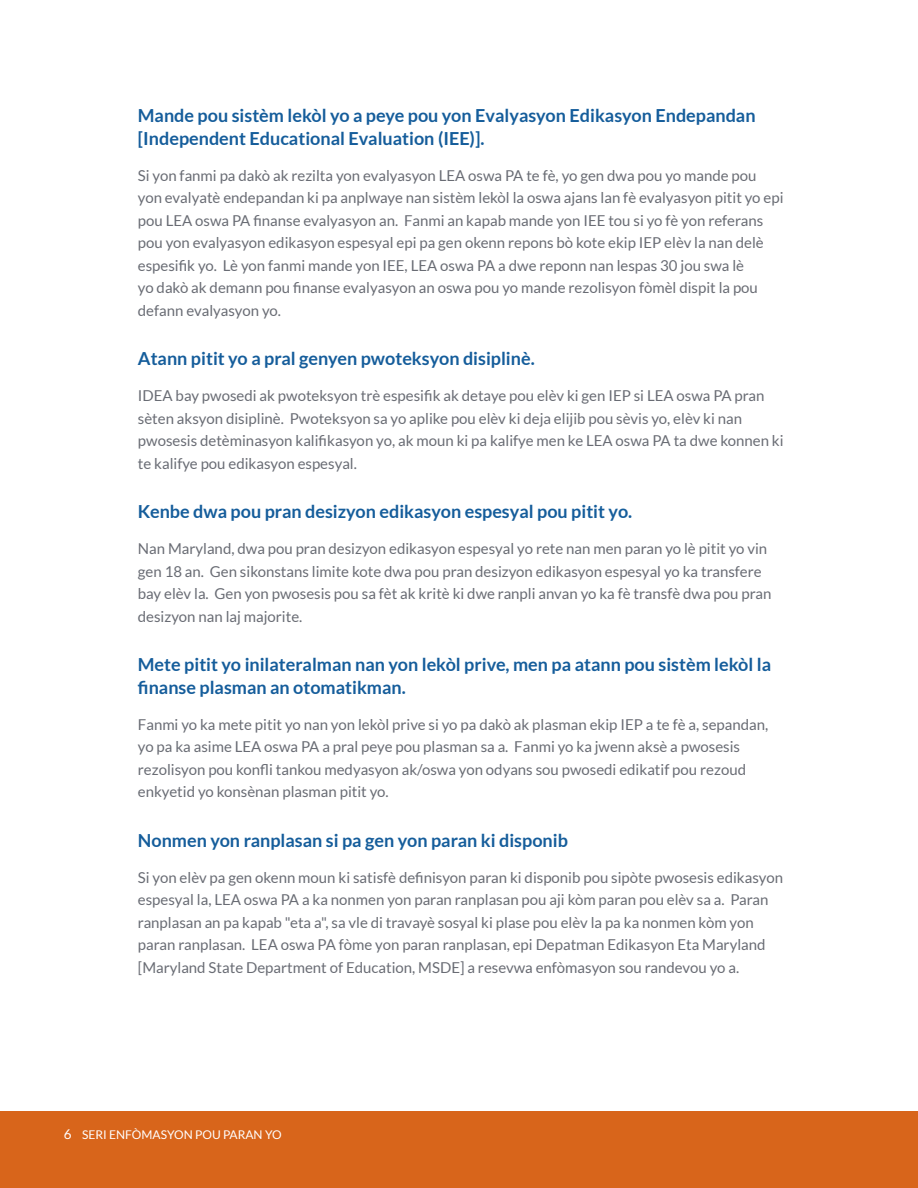
<style>
.page{position:relative;width:918px;height:1188px;background:#fff}
.page>*{position:absolute;margin:0;border:0;box-sizing:border-box;transform-origin:0 0}
.t1{font:700 18px/22.5px "Lato";color:#155d9b}
.Body_Text_Main{font:15px/22.5px "Lato";color:#696c74}
.Folio_left{font:12px "Lato";color:#fff}
.s1{font-size:13.5px}
</style>
<div class="page">
<div style="left:0;top:1112px;width:918px;height:76px;background:#d8651b"></div>
<h3 class="t1" style="left:138px;top:104px;width:619px">Mande pou sistèm lekòl yo a peye pou yon Evalyasyon Edikasyon Endepandan [Independent Educational Evaluation (IEE)].</h3>
<p class="Body_Text_Main" style="left:138px;top:164px;width:647px">Si yon fanmi pa dakò ak rezilta yon evalyasyon LEA oswa PA te fè, yo gen dwa pou yo mande pou yon evalyatè endepandan ki pa anplwaye nan sistèm lekòl la oswa ajans lan fè evalyasyon pitit yo epi pou LEA oswa PA finanse evalyasyon an. Fanmi an kapab mande yon IEE tou si yo fè yon referans pou yon evalyasyon edikasyon espesyal epi pa gen okenn repons bò kote ekip IEP elèv la nan delè espesifik yo. Lè yon fanmi mande yon IEE, LEA oswa PA a dwe reponn nan lespas 30 jou swa lè<br>yo dakò ak demann pou finanse evalyasyon an oswa pou yo mande rezolisyon fòmèl dispit la pou defann evalyasyon yo.</p>
<h3 class="t1" style="left:138px;top:347px;width:398px">Atann pitit yo a pral genyen pwoteksyon disiplinè.</h3>
<p class="Body_Text_Main" style="left:138px;top:385px;width:647px">IDEA bay pwosedi ak pwoteksyon trè espesifik ak detaye pou elèv ki gen IEP si LEA oswa PA pran sèten aksyon disiplinè. Pwoteksyon sa yo aplike pou elèv ki deja elijib pou sèvis yo, elèv ki nan pwosesis detèminasyon kalifikasyon yo, ak moun ki pa kalifye men ke LEA oswa PA ta dwe konnen ki te kalifye pou edikasyon espesyal.</p>
<h3 class="t1" style="left:138px;top:500px;width:496px">Kenbe dwa pou pran desizyon edikasyon espesyal pou pitit yo.</h3>
<p class="Body_Text_Main" style="left:138px;top:538px;width:635px">Nan Maryland, dwa pou pran desizyon edikasyon espesyal yo rete nan men paran yo lè pitit yo vin gen 18 an. Gen sikonstans limite kote dwa pou pran desizyon edikasyon espesyal yo ka transfere bay elèv la. Gen yon pwosesis pou sa fèt ak kritè ki dwe ranpli anvan yo ka fè transfè dwa pou pran desizyon nan laj majorite.</p>
<h3 class="t1" style="left:138px;top:653px;width:635px">Mete pitit yo inilateralman nan yon lekòl prive, men pa atann pou sistèm lekòl la finanse plasman an otomatikman.</h3>
<p class="Body_Text_Main" style="left:138px;top:713px;width:632px">Fanmi yo ka mete pitit yo nan yon lekòl prive si yo pa dakò ak plasman ekip IEP a te fè a, sepandan, yo pa ka asime LEA oswa PA a pral peye pou plasman sa a. Fanmi yo ka jwenn aksè a pwosesis rezolisyon pou konfli tankou medyasyon ak/oswa yon odyans sou pwosedi edikatif pou rezoud enkyetid yo konsènan plasman pitit yo.</p>
<h3 class="t1" style="left:138px;top:829px;width:432px">Nonmen yon ranplasan si pa gen yon paran ki disponib</h3>
<p class="Body_Text_Main" style="left:138px;top:866px;width:647px">Si yon elèv pa gen okenn moun ki satisfè definisyon paran ki disponib pou sipòte pwosesis edikasyon espesyal la, LEA oswa PA a ka nonmen yon paran ranplasan pou aji kòm paran pou elèv sa a. Paran ranplasan an pa kapab "eta a", sa vle di travayè sosyal ki plase pou elèv la pa ka nonmen kòm yon paran ranplasan. LEA oswa PA fòme yon paran ranplasan, epi Depatman Edikasyon Eta Maryland [Maryland State Department of Education, MSDE] a resevwa enfòmasyon sou randevou yo a.</p>
<p class="Folio_left" style="left:64px;top:1128px;width:219px"><span class="s1">6</span> SERI ENFÒMASYON POU PARAN YO</p>
</div>
